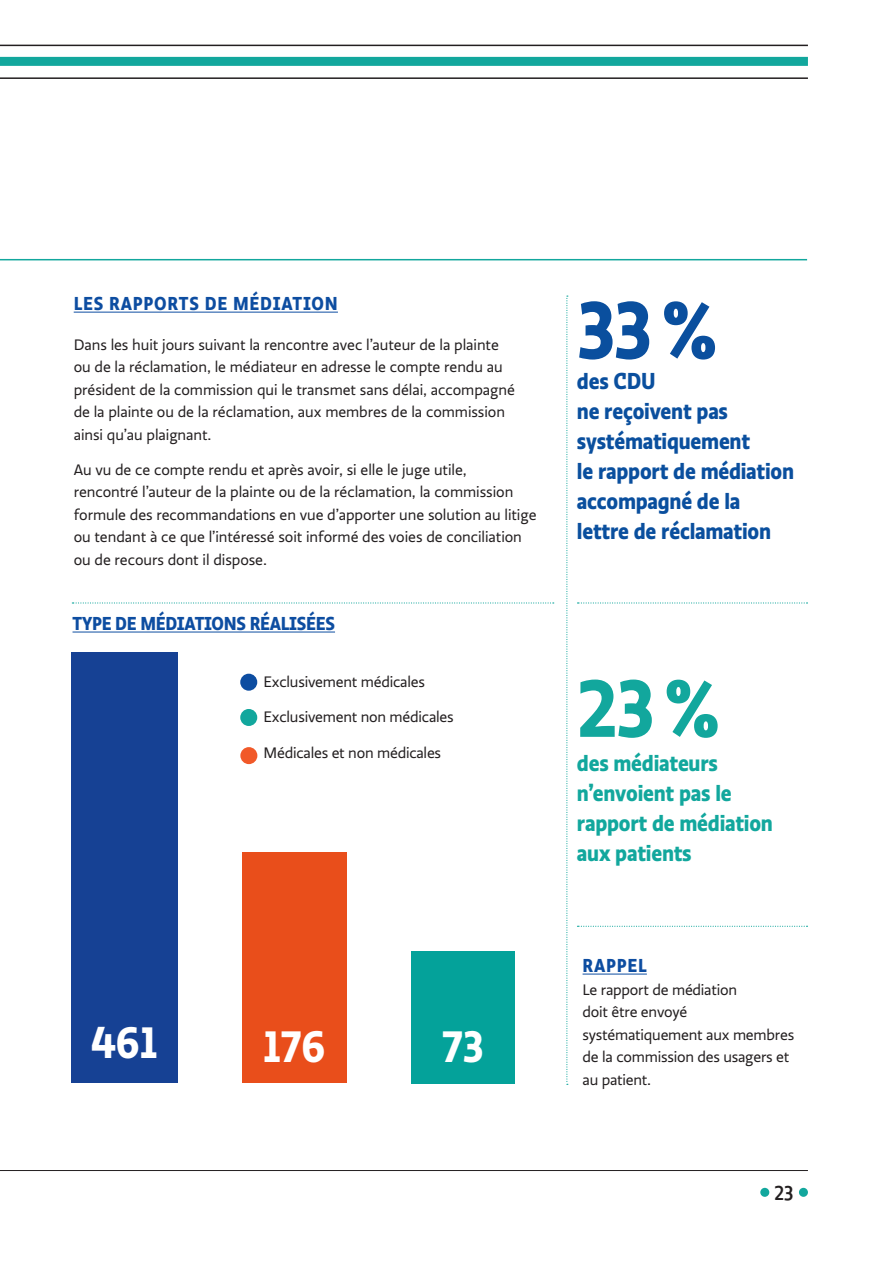
<style>
.page{position:relative;width:893px;height:1263px;background:#fff}
.page>*{position:absolute;margin:0;border:0;box-sizing:border-box;transform-origin:0 0}
.soustitreniveau2{font:700 84px "Ratio Display";color:#0a4f9e}
.soustitreniveau2-2{font:700 84px "Ratio Display";color:#12a79d}
.soustitreniveau2-3{font:700 45.75px "Ratio Display";letter-spacing:-.01em;color:#fff}
.soustitreniveau2-4{font:700 24px/30px "Ratio Display";letter-spacing:-.01em;color:#0a4f9e}
.soustitreniveau2-5{font:700 24px/30px "Ratio Display";letter-spacing:-.01em;color:#12a79d}
.t1{font:500 21px "Ratio Display";color:#231f20}
.soustitreniveau2-6{font:700 19.5px "Ratio Display";letter-spacing:-.015em;color:#0d4da1}
.soustitreniveau2-7{font:700 19.5px "Ratio Display";letter-spacing:.04em;color:#0d4da1}
.soustitreniveau2-8{font:700 19.5px "Ratio Display";letter-spacing:.01em;color:#0d4da1}
.texte{font:15.75px/22.5px "Ratio";letter-spacing:-.005em;color:#231f20}
.liste_à_puce_bleue{font:15.75px "Ratio";letter-spacing:-.015em;color:#231f20}
</style>
<div class="page">
<div style="left:0;top:57px;width:808px;height:9px;background:#12a79d"></div>
<hr style="left:0;top:77px;width:808px;height:2px;background:#231f20">
<hr style="left:0;top:45px;width:808px;height:1px;background:#231f20">
<hr style="left:0;top:1170px;width:808px;height:1px;background:#231f20">
<div style="left:760px;top:1188px;width:9px;height:9px;background:#12a79d;border-radius:50%"></div>
<div style="left:799px;top:1188px;width:9px;height:9px;background:#12a79d;border-radius:50%"></div>
<div style="left:242px;top:852px;width:105px;height:231px;background:#e94e1b"></div>
<div style="left:72px;top:652px;width:106px;height:431px;background:#164194"></div>
<div style="left:411px;top:951px;width:104px;height:132px;background:#04a29a"></div>
<hr style="left:0;top:259px;width:807px;height:1px;background:#12a79d">
<hr style="left:74px;top:312px;width:264px;height:1px;background:#0d4da1">
<svg style="left:72px;top:602px;width:482px;height:1px"></svg>
<div style="left:240px;top:674px;width:17px;height:17px;background:#0d4da1;border-radius:50%"></div>
<div style="left:240px;top:709px;width:17px;height:17px;background:#12a79d;border-radius:50%"></div>
<div style="left:240px;top:747px;width:17px;height:17px;background:#f15929;border-radius:50%"></div>
<hr style="left:73px;top:631px;width:262px;height:1px;background:#0d4da1">
<hr style="left:583px;top:973px;width:64px;height:1px;background:#0d4da1">
<svg style="left:566px;top:296px;width:2px;height:789px"></svg>
<svg style="left:577px;top:602px;width:230px;height:1px"></svg>
<svg style="left:577px;top:926px;width:230px;height:1px"></svg>
<p class="soustitreniveau2-7" style="left:74px;top:291px;width:266px">LES RAPPORTS DE MÉDIATION</p>
<p class="texte" style="left:74px;top:333px;width:443px">Dans les huit jours suivant la rencontre avec l’auteur de la plainte ou de la réclamation, le médiateur en adresse le compte rendu au président de la commission qui le transmet sans délai, accompagné de la plainte ou de la réclamation, aux membres de la commission ainsi qu’au plaignant.</p>
<p class="texte" style="left:74px;top:459px;width:464px">Au vu de ce compte rendu et après avoir, si elle le juge utile,<br>rencontré l’auteur de la plainte ou de la réclamation, la commission formule des recommandations en vue d’apporter une solution au litige ou tendant à ce que l’intéressé soit informé des voies de conciliation ou de recours dont il dispose.</p>
<p class="soustitreniveau2-6" style="left:73px;top:611px;width:264px">TYPE DE MÉDIATIONS RÉALISÉES</p>
<p class="liste_à_puce_bleue" style="left:264px;top:673px;width:163px">Exclusivement médicales</p>
<p class="liste_à_puce_bleue" style="left:264px;top:708px;width:192px">Exclusivement non médicales</p>
<p class="liste_à_puce_bleue" style="left:264px;top:743px;width:179px">Médicales et non médicales</p>
<p class="soustitreniveau2-3" style="left:91px;top:1014px;width:69px">461</p>
<p class="soustitreniveau2-3" style="left:263px;top:1018px;width:64px">176</p>
<p class="soustitreniveau2-3" style="left:442px;top:1018px;width:43px">73</p>
<p class="soustitreniveau2" style="left:577px;top:278px;width:142px">33%</p>
<p class="soustitreniveau2-4" style="left:577px;top:365px;width:219px">des CDU<br>ne reçoivent pas systématiquement<br>le rapport de médiation accompagné de la lettre de réclamation</p>
<p class="soustitreniveau2-2" style="left:577px;top:656px;width:145px">23%</p>
<p class="soustitreniveau2-5" style="left:577px;top:748px;width:198px">des médiateurs n’envoient pas le rapport de médiation aux patients</p>
<p class="soustitreniveau2-8" style="left:583px;top:953px;width:66px">RAPPEL</p>
<p class="texte" style="left:583px;top:978px;width:213px">Le rapport de médiation<br>doit être envoyé systématiquement aux membres de la commission des usagers et au patient.</p>
<h3 class="t1" style="left:774px;top:1180px;width:21px">23</h3>
</div>
